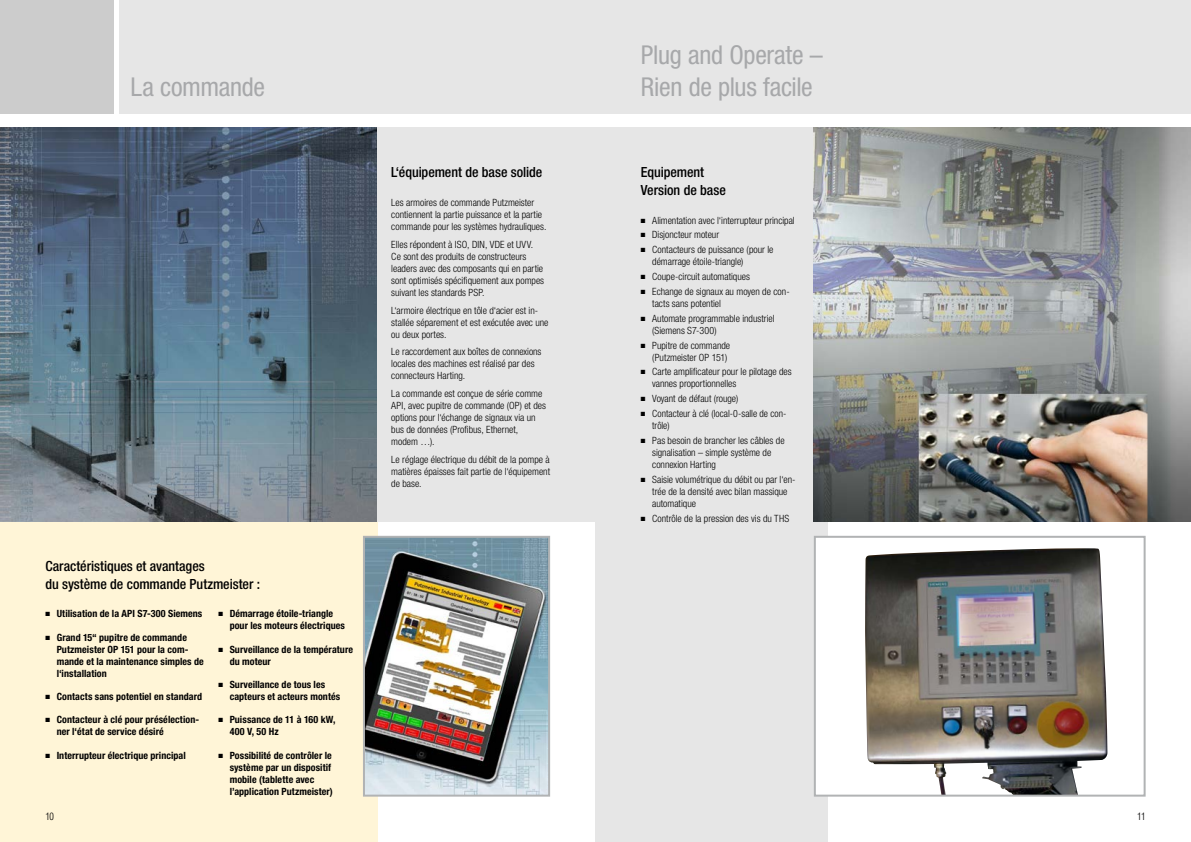
<style>
.page{position:relative;width:1191px;height:842px;background:#fff}
.page>*{position:absolute;margin:0;border:0;box-sizing:border-box;transform-origin:0 0}
.t1{font:condensed 26px/32.5px "Helvetica Neue LT Pro";letter-spacing:-.015em;color:#a7a8aa}
.t2{font:500 condensed 14px/17.5px "Helvetica Neue LT Pro";letter-spacing:-.005em;color:#000}
.t3{font:300 condensed 10px/12px "Helvetica Neue LT Pro";color:#000}
.t4{font:700 condensed 10px/12px "Helvetica Neue LT Pro";letter-spacing:.005em;color:#000}
.t5{font:300 condensed 10px "Helvetica LT Std";color:#000}
</style>
<div class="page">
<div style="left:0;top:522px;width:377px;height:320px;background:#fff5d7"></div>
<img style="left:0;top:128px;width:377px;height:394px">
<div style="left:595px;top:128px;width:233px;height:714px;background:#e6e6e6"></div>
<div style="left:119px;top:0;width:476px;height:113px;background:#e6e6e6"></div>
<div style="left:595px;top:0;width:596px;height:113px;background:#e6e6e6"></div>
<div style="left:0;top:0;width:113px;height:113px;background:#ccc"></div>
<div style="left:377px;top:128px;width:218px;height:394px;background:#e6e6e6"></div>
<img style="left:366px;top:539px;width:181px;height:255px">
<div style="left:363px;top:536px;width:187px;height:261px;border:2px solid #b1b3b4"></div>
<div style="left:815px;top:537px;width:329px;height:259px;background:#fff"></div>
<img style="left:865px;top:548px;width:242px;height:246px">
<div style="left:814px;top:536px;width:331px;height:261px;border:2px solid #b1b3b4"></div>
<img style="left:814px;top:128px;width:377px;height:394px">
<h1 class="t1" style="left:130px;top:71px;width:136px">La commande</h1>
<h2 class="t2" style="left:45px;top:557px;width:216px">Caractéristiques et avantages<br>du système de commande Putzmeister :</h2>
<p class="t4" style="left:45px;top:608px;width:158px">■ Utilisation de la API S7-300 Siemens</p>
<p class="t4" style="left:57px;top:631px;width:149px;text-indent:-11px">■ Grand 15“ pupitre de commande<br>Putzmeister OP 151 pour la com&shy;mande et la maintenance simples de l‘installation</p>
<p class="t4" style="left:45px;top:690px;width:158px">■ Contacts sans potentiel en standard</p>
<p class="t4" style="left:57px;top:714px;width:144px;text-indent:-11px">■ Contacteur à clé pour présélection&shy;ner l‘état de service désiré</p>
<p class="t4" style="left:45px;top:749px;width:142px">■ Interrupteur électrique principal</p>
<p class="t4" style="left:230px;top:608px;width:117px;text-indent:-11px">■ Démarrage étoile-triangle pour les moteurs électriques</p>
<p class="t4" style="left:230px;top:643px;width:125px;text-indent:-11px">■ Surveillance de la température du moteur</p>
<p class="t4" style="left:230px;top:678px;width:112px;text-indent:-11px">■ Surveillance de tous les capteurs et acteurs montés</p>
<p class="t4" style="left:230px;top:714px;width:107px;text-indent:-11px">■ Puissance de 11 à 160 kW,<br>400 V, 50 Hz</p>
<p class="t4" style="left:230px;top:749px;width:105px;text-indent:-11px">■ Possibilité de contrôler le système par un dispositif mobile (tablette avec l’application Putzmeister)</p>
<h1 class="t1" style="left:641px;top:38px;width:183px">Plug and Operate –<br>Rien de plus facile</h1>
<h2 class="t2" style="left:391px;top:163px;width:153px">L‘équipement de base solide</h2>
<h2 class="t2" style="left:641px;top:163px;width:86px">Equipement<br>Version de base</h2>
<p class="t3" style="left:641px;top:214px;width:155px">■ Alimentation avec l‘interrupteur principal</p>
<p class="t3" style="left:641px;top:229px;width:80px">■ Disjoncteur moteur</p>
<p class="t3" style="left:652px;top:244px;width:123px;text-indent:-11px">■ Contacteurs de puissance (pour le démarrage étoile-triangle)</p>
<p class="t3" style="left:641px;top:270px;width:111px">■ Coupe-circuit automatiques</p>
<p class="t3" style="left:652px;top:285px;width:139px;text-indent:-11px">■ Echange de signaux au moyen de con&shy;tacts sans potentiel</p>
<p class="t3" style="left:652px;top:312px;width:124px;text-indent:-11px">■ Automate programmable industriel (Siemens S7-300)</p>
<p class="t3" style="left:641px;top:339px;width:91px;text-align:right">■ Pupitre de commande (Putzmeister OP 151)</p>
<p class="t3" style="left:652px;top:366px;width:141px;text-indent:-11px">■ Carte amplificateur pour le pilotage des vannes proportionnelles</p>
<p class="t3" style="left:641px;top:393px;width:99px">■ Voyant de défaut (rouge)</p>
<p class="t3" style="left:652px;top:407px;width:136px;text-indent:-11px">■ Contacteur à clé (local-0-salle de con&shy;trôle)</p>
<p class="t3" style="left:652px;top:434px;width:134px;text-indent:-11px">■ Pas besoin de brancher les câbles de signalisation – simple système de connexion Harting</p>
<p class="t3" style="left:652px;top:473px;width:145px;text-indent:-11px">■ Saisie volumétrique du débit ou par l‘en&shy;trée de la densité avec bilan massique automatique</p>
<p class="t3" style="left:641px;top:512px;width:150px">■ Contrôle de la pression des vis du THS</p>
<p class="t3" style="left:391px;top:197px;width:157px">Les armoires de commande Putzmeister contiennent la partie puissance et la partie commande pour les systèmes hydrauliques.</p>
<p class="t3" style="left:391px;top:238px;width:154px">Elles répondent à ISO, DIN, VDE et UVV.<br>Ce sont des produits de constructeurs leaders avec des composants qui en partie sont optimisés spécifiquement aux pompes suivant les standards PSP.</p>
<p class="t3" style="left:391px;top:304px;width:159px">L‘armoire électrique en tôle d‘acier est in&shy;stallée séparement et est exécutée avec une ou deux portes.</p>
<p class="t3" style="left:391px;top:346px;width:152px">Le raccordement aux boîtes de connexions locales des machines est réalisé par des connecteurs Harting.</p>
<p class="t3" style="left:391px;top:387px;width:156px">La commande est conçue de série comme<br>API, avec pupitre de commande (OP) et des options pour l‘échange de signaux via un bus de données (Profibus, Ethernet, modem …).</p>
<p class="t3" style="left:391px;top:453px;width:160px;text-align:justify">Le réglage électrique du débit de la pompe à matières épaisses fait partie de l‘équipement de base.</p>
<p class="t5" style="left:45px;top:810px;width:10px">10</p>
<p class="t5" style="left:1137px;top:810px;width:10px">11</p>
</div>
